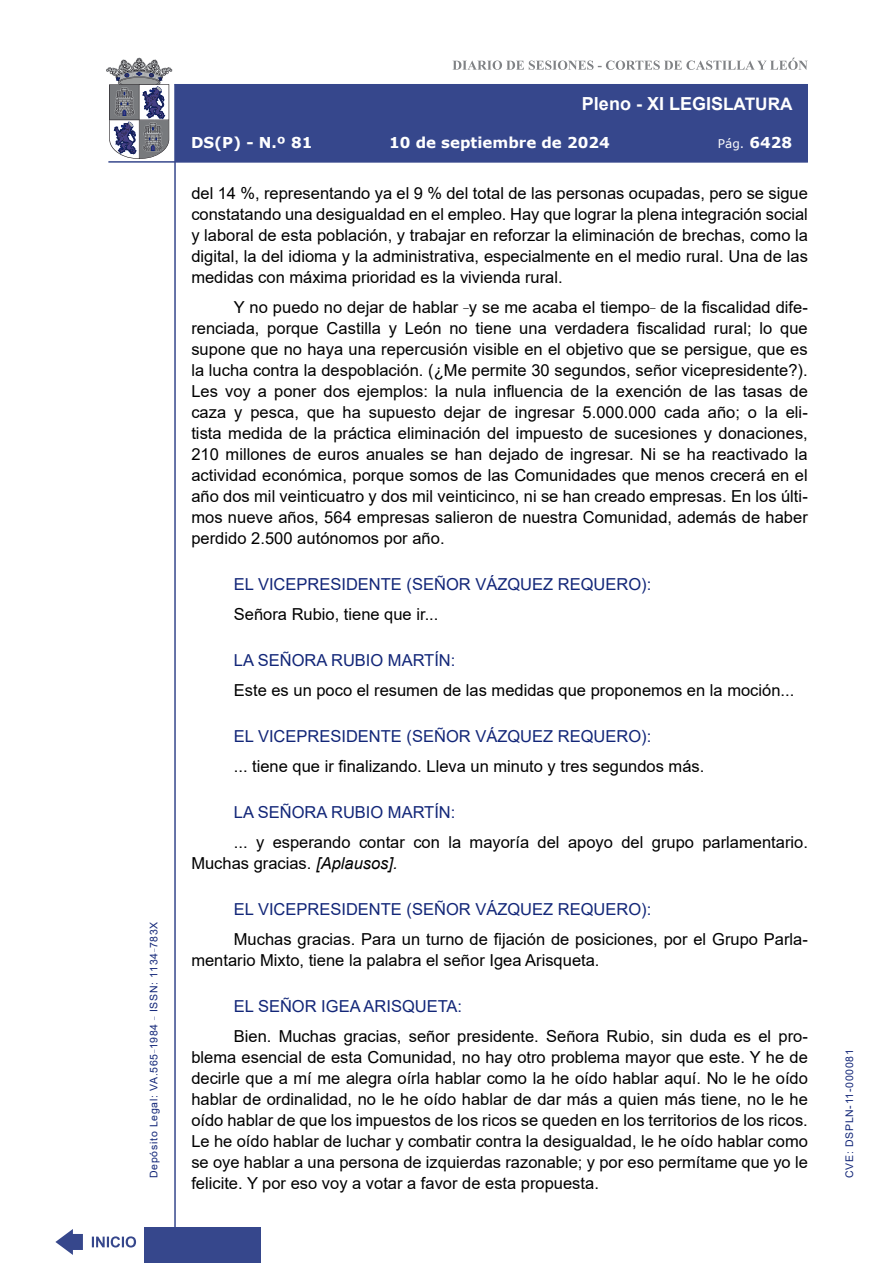
<style>
.page{position:relative;width:893px;height:1263px;background:#fff}
.page>*{position:absolute;margin:0;border:0;box-sizing:border-box;transform-origin:0 0}
.t1{font:700 18px "Arial";color:#fff}
.t2{font:16.5px/21px "Arial";color:#000;text-align:justify}
.Orador{font:16.5px "Arial";color:#122678}
.t3{font:700 15px "Verdana";color:#fff}
.t4{font:12px "Verdana";color:#fff}
.t5{font:10.5px "Arial";letter-spacing:.065em;color:#122678}
.s1{font-size:17.25px}
.s2{font-weight:700;font-size:15px}
.s3{font-style:italic}
</style>
<div class="page">
<svg style="left:452px;top:58px;width:356px;height:12px"></svg>
<hr style="left:174px;top:84px;width:2px;height:1179px;background:#36478c">
<div style="left:144px;top:1227px;width:117px;height:36px;background:#36478c"></div>
<div style="left:175px;top:84px;width:633px;height:78px;background:#36478c"></div>
<hr style="left:108px;top:161px;width:700px;height:2px;background:#36478c">
<svg style="left:92px;top:1236px;width:44px;height:11px"></svg>
<svg style="left:55px;top:1229px;width:28px;height:26px"></svg>
<svg style="left:106px;top:58px;width:66px;height:101px"></svg>
<p class="t5" style="left:146px;top:1178px;width:258px;rotate:-90deg">Depósito Legal: VA.565<sup>_</sup>1984 <sup>_</sup> ISSN: 1134<sup>_</sup>783X</p>
<p class="t1" style="left:582px;top:91px;width:212px">Pleno - XI LEGIS<span class="s1">LATURA</span></p>
<p class="t3" style="left:191px;top:132px;width:123px">DS(P) - N.º 81</p>
<p class="t3" style="left:389px;top:132px;width:222px">10 de septiembre de 2024</p>
<p class="t4" style="left:718px;top:135px;width:76px">Pág. <span class="s2">6428</span></p>
<p class="t2" style="left:191px;top:183px;width:618px">del 14 %, representando ya el 9 % del total de las personas ocupadas, pero se sigue constatando una desigualdad en el empleo. Hay que lograr la plena integración social y laboral de esta población, y trabajar en reforzar la eliminación de brechas, como la digital, la del idioma y la administrativa, especialmente en el medio rural. Una de las medidas con máxima prioridad es la vivienda rural.</p>
<p class="t2" style="left:191px;top:296px;width:618px;text-indent:43px">Y no puedo no dejar de hablar <sup>_</sup>y se me acaba el tiempo<sup>_</sup> de la fiscalidad dife&shy;renciada, porque Castilla y León no tiene una verdadera fiscalidad rural; lo que supone que no haya una repercusión visible en el objetivo que se persigue, que es la lucha contra la despoblación. (¿Me permite 30 segundos, señor vicepresidente?).<br>Les voy a poner dos ejemplos: la nula influencia de la exención de las tasas de caza y pesca, que ha supuesto dejar de ingresar 5.000.000 cada año; o la eli&shy;tista medida de la práctica eliminación del impuesto de sucesiones y donaciones, 210 millones de euros anuales se han dejado de ingresar. Ni se ha reactivado la actividad económica, porque somos de las Comunidades que menos crecerá en el año dos mil veinticuatro y dos mil veinticinco, ni se han creado empresas. En los últi&shy;mos nueve años, 564 empresas salieron de nuestra Comunidad, además de haber perdido 2.500 autónomos por año.</p>
<p class="Orador" style="left:234px;top:573px;width:419px">EL VICEPRESIDENTE (SEÑOR VÁZQUEZ REQUERO):</p>
<p class="t2" style="left:234px;top:603px;width:206px">Señora Rubio, tiene que ir...</p>
<p class="Orador" style="left:234px;top:649px;width:223px">LA SEÑORA RUBIO MARTÍN:</p>
<p class="t2" style="left:234px;top:679px;width:562px">Este es un poco el resumen de las medidas que proponemos en la moción...</p>
<p class="Orador" style="left:234px;top:725px;width:419px">EL VICEPRESIDENTE (SEÑOR VÁZQUEZ REQUERO):</p>
<p class="t2" style="left:234px;top:755px;width:472px">... tiene que ir finalizando. Lleva un minuto y tres segundos más.</p>
<p class="Orador" style="left:234px;top:801px;width:223px">LA SEÑORA RUBIO MARTÍN:</p>
<p class="t2" style="left:191px;top:831px;width:618px;text-indent:43px">... y esperando contar con la mayoría del apoyo del grupo parlamentario.<br>Muchas gracias. <span class="s3">[Aplausos].</span></p>
<p class="Orador" style="left:234px;top:898px;width:419px">EL VICEPRESIDENTE (SEÑOR VÁZQUEZ REQUERO):</p>
<p class="t2" style="left:191px;top:928px;width:618px;text-indent:43px">Muchas gracias. Para un turno de fijación de posiciones, por el Grupo Parla&shy;mentario Mixto, tiene la palabra el señor Igea Arisqueta.</p>
<p class="Orador" style="left:234px;top:995px;width:230px">EL SEÑOR IGEA ARISQUETA:</p>
<p class="t2" style="left:191px;top:1025px;width:618px;text-indent:43px">Bien. Muchas gracias, señor presidente. Señora Rubio, sin duda es el pro&shy;blema esencial de esta Comunidad, no hay otro problema mayor que este. Y he de decirle que a mí me alegra oírla hablar como la he oído hablar aquí. No le he oído hablar de ordinalidad, no le he oído hablar de dar más a quien más tiene, no le he oído hablar de que los impuestos de los ricos se queden en los territorios de los ricos.<br>Le he oído hablar de luchar y combatir contra la desigualdad, le he oído hablar como se oye hablar a una persona de izquierdas razonable; y por eso permítame que yo le felicite. Y por eso voy a votar a favor de esta propuesta.</p>
<p class="t5" style="left:842px;top:1178px;width:130px;rotate:-90deg">CVE: DSPLN-11-000081</p>
</div>
